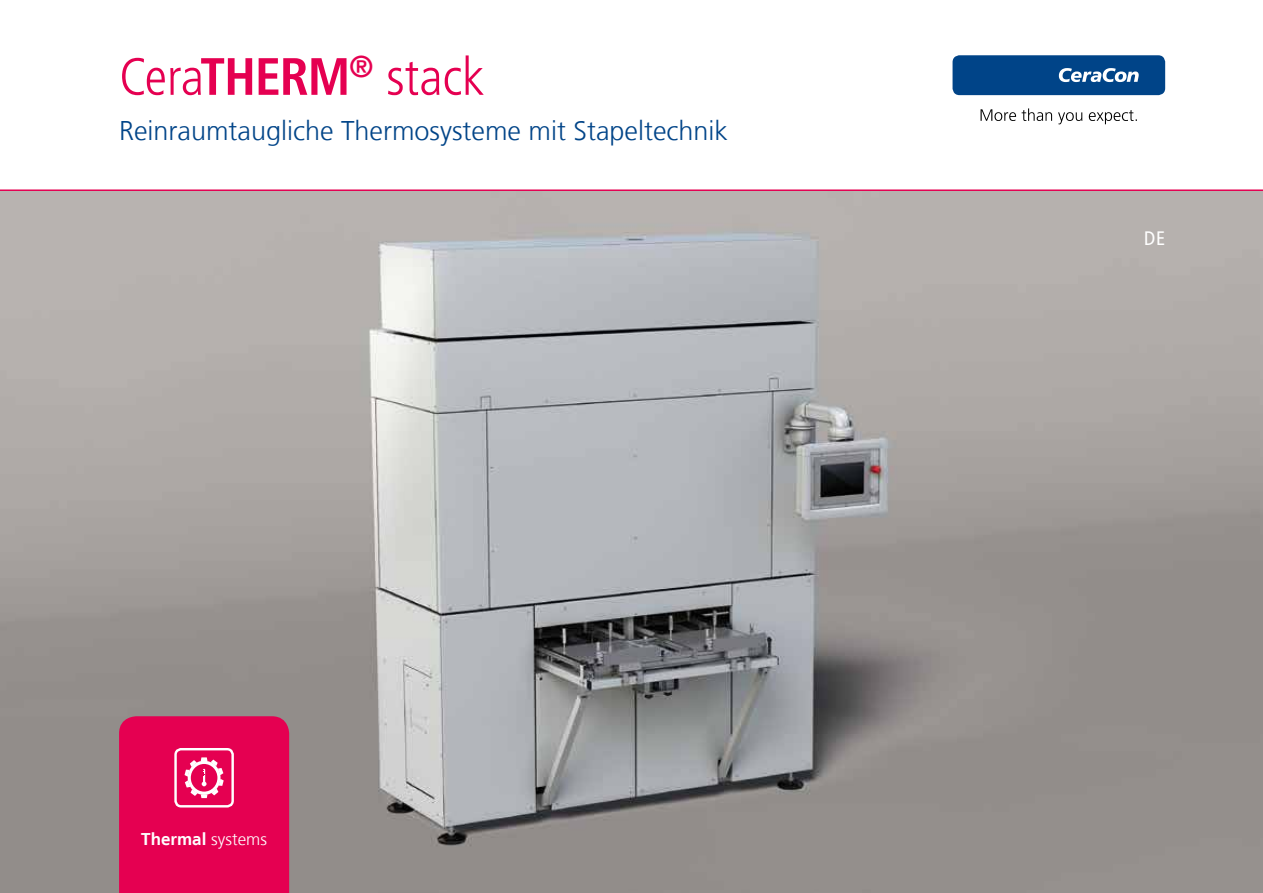
<style>
.page{position:relative;width:1263px;height:893px;background:#fff}
.page>*{position:absolute;margin:0;border:0;box-sizing:border-box;transform-origin:0 0}
.t1{font:300 condensed 52.5px "Frutiger LT";color:#e50051}
.t2{font:300 27px "Frutiger LT";color:#048}
.t3{font:condensed 19.5px "Frutiger LT";color:#fff}
.t4{font:700 16.95px "Frutiger LT";color:#fff}
.s1{font-weight:700}
.s2{font-weight:300}
</style>
<div class="page">
<img style="left:0;top:191px;width:1263px;height:702px">
<div style="left:952px;top:55px;width:213px;height:40px;background:#048;border-radius:7px"></div>
<svg style="left:980px;top:108px;width:157px;height:16px"></svg>
<svg style="left:1059px;top:68px;width:80px;height:14px"></svg>
<hr style="left:0;top:189px;width:1263px;height:2px;background:#e50051">
<div style="left:119px;top:716px;width:170px;height:177px;background:#e50051"></div>
<div style="left:174px;top:748px;width:60px;height:59px;border:2px solid #fff;border-radius:6px"></div>
<h1 class="t1" style="left:119px;top:47px;width:367px">Cera<span class="s1">THERM</span><sup>®</sup> stack</h1>
<p class="t2" style="left:119px;top:115px;width:610px">Reinraumtaugliche Thermosysteme mit Stapeltechnik</p>
<p class="t4" style="left:141px;top:829px;width:127px">Thermal <span class="s2">systems</span></p>
<p class="t3" style="left:1144px;top:227px;width:23px">DE</p>
</div>
